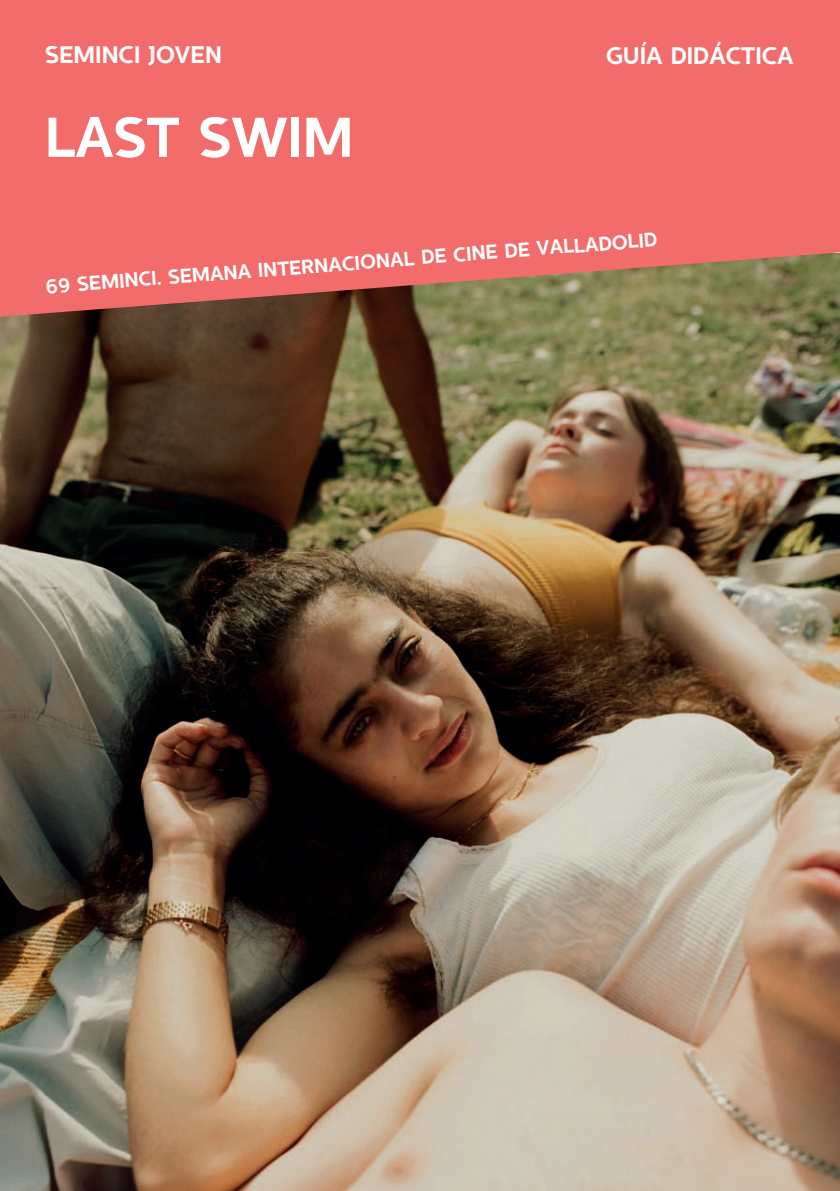
<style>
.page{position:relative;width:840px;height:1191px;background:#fff}
.page>*{position:absolute;margin:0;border:0;box-sizing:border-box;transform-origin:0 0}
.t1{font:56px "SEMINCISANS Regular";color:#fff}
.t2{font:24px "SEMINCISANS Regular";color:#fff}
.t3{font:20px "SEMINCISANS Regular";color:#fff}
</style>
<div class="page">
<img style="left:0;top:317px;width:839px;height:874px">
<svg style="left:0;top:0;width:839px;height:317px;background:#e46c67"></svg>
<p class="t2" style="left:45px;top:40px;width:178px">SEMINCI JOVEN</p>
<p class="t2" style="left:605px;top:41px;width:189px">GUÍA DIDÁCTICA</p>
<h1 class="t1" style="left:45px;top:104px;width:310px">LAST SWIM</h1>
<p class="t3" style="left:44px;top:272px;width:614px;rotate:-4deg">69 SEMINCI. SEMANA INTERNACIONAL DE CINE DE VALLADOLID</p>
</div>
